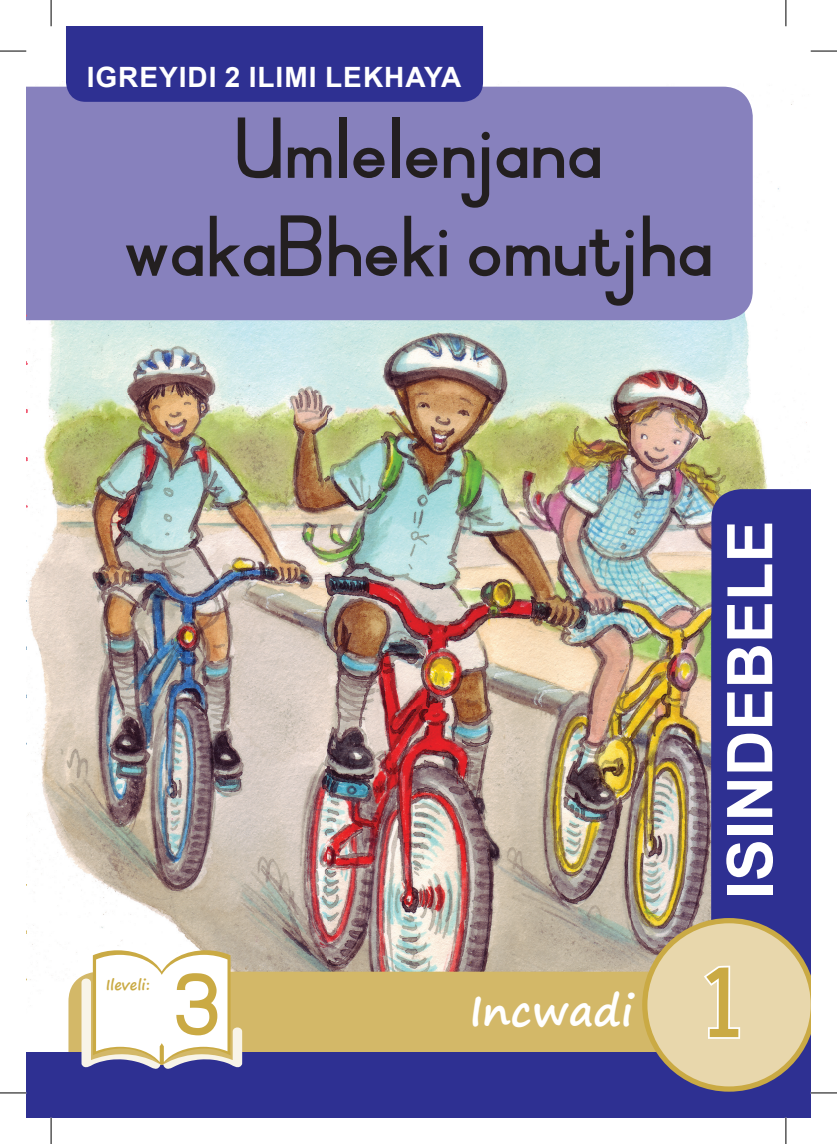
<style>
.page{position:relative;width:837px;height:1144px;background:#fff}
.page>*{position:absolute;margin:0;border:0;box-sizing:border-box;transform-origin:0 0}
.t1{font:96.25px "IOP Scool Gr NUM Bold";color:#caaa44}
.t2{font:84px "IOP Scool Gr NUM Bold";color:#caaa44}
.t3{font:82.25px/98px "IOP Scool Gr NUM Bold";letter-spacing:.02em;color:#231f20;text-align:center}
.t4{font:700 63px "Arial";color:#fff}
.t5{font:700 42px "Segoe Print";color:#fff}
.t6{font:700 28px "Arial";letter-spacing:.035em;color:#fff}
.t7{font:700 14.53px "Segoe Print";color:#caaa44}
</style>
<div class="page">
<img style="left:26px;top:86px;width:781px;height:894px">
<div style="left:68px;top:972px;width:574px;height:80px;background:#d3b868"></div>
<div style="left:26px;top:1052px;width:784px;height:66px;background:#2e3092"></div>
<div style="left:26px;top:87px;width:726px;height:233px;background:#8781bd"></div>
<svg style="left:711px;top:489px;width:99px;height:629px;background:#323491"></svg>
<svg style="left:81px;top:950px;width:161px;height:119px"></svg>
<div style="left:66px;top:26px;width:417px;height:76px;background:#2e3092"></div>
<svg style="left:26px;top:314px;width:3px;height:194px"></svg>
<svg style="left:26px;top:599px;width:2px;height:146px"></svg>
<svg style="left:26px;top:883px;width:2px;height:98px"></svg>
<svg style="left:0;top:51px;width:26px;height:1px"></svg>
<svg style="left:810px;top:51px;width:26px;height:1px"></svg>
<svg style="left:0;top:1092px;width:26px;height:1px"></svg>
<svg style="left:642px;top:918px;width:194px;height:175px"></svg>
<svg style="left:51px;top:0;width:1px;height:26px"></svg>
<svg style="left:51px;top:1118px;width:1px;height:26px"></svg>
<svg style="left:785px;top:0;width:1px;height:26px"></svg>
<svg style="left:785px;top:1118px;width:1px;height:26px"></svg>
<p class="t6" style="left:87px;top:57px;width:376px">IGREYIDI 2 ILIMI LEKHAYA</p>
<p class="t3" style="left:125px;top:106px;width:588px">Umlelenjana wakaBheki omutjha</p>
<p class="t4" style="left:705px;top:898px;width:380px;rotate:-90deg">ISINDEBELE</p>
<p class="t4" style="left:705px;top:900px;width:282px;rotate:-90deg">ENGLISH</p>
<p class="t7" style="left:106px;top:972px;width:46px">Ileveli:</p>
<p class="t2" style="left:173px;top:957px;width:48px">3</p>
<p class="t5" style="left:469px;top:973px;width:165px">Incwadi</p>
<p class="t1" style="left:704px;top:947px;width:38px">1</p>
</div>
